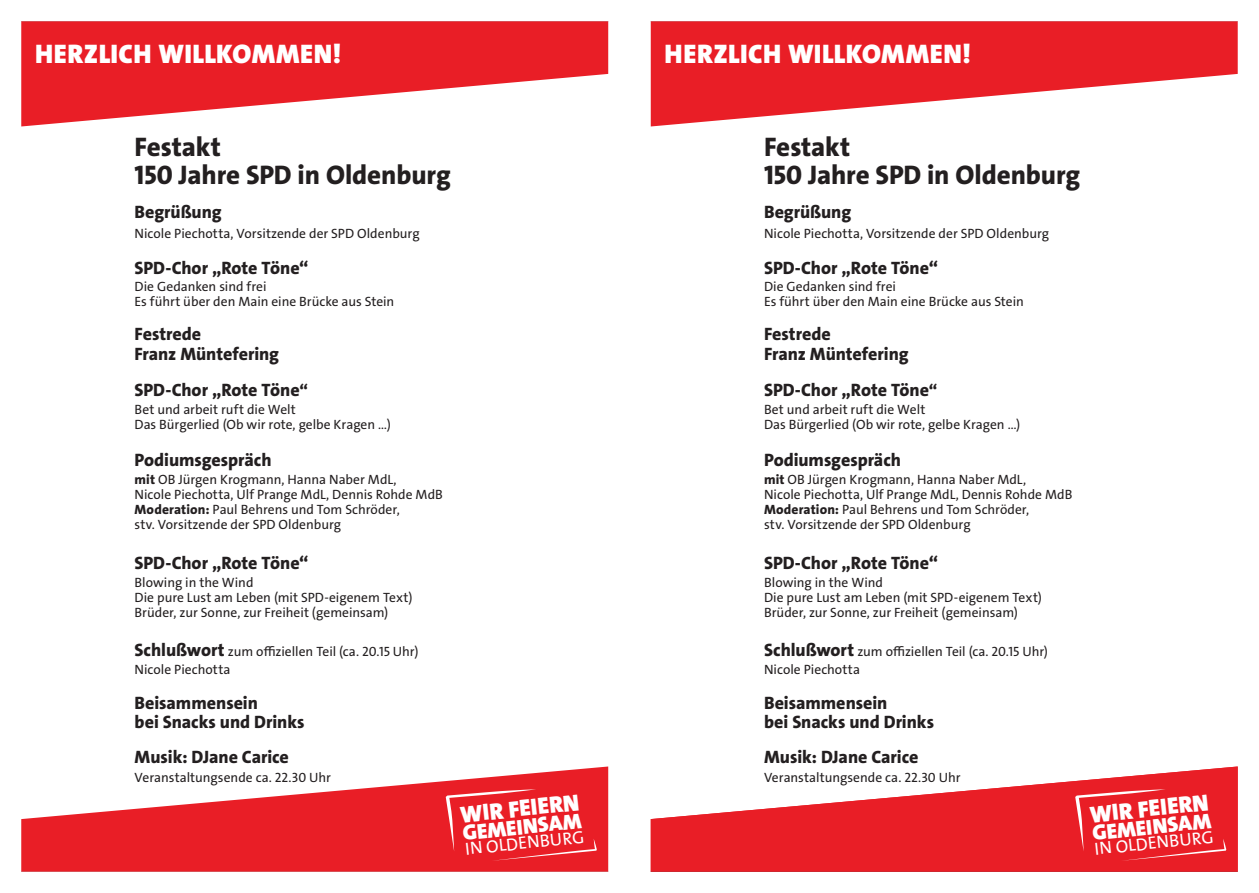
<style>
.page{position:relative;width:1259px;height:893px;background:#fff}
.page>*{position:absolute;margin:0;border:0;box-sizing:border-box;transform-origin:0 0}
.t1{font:800 27px/28.5px "SPD The Sans";letter-spacing:-.005em;color:#231f20}
.t2{font:900 27px "SPD The Sans";letter-spacing:.015em;color:#fff}
.t3{font:900 23.55px "SPD The Sans";color:#fff}
.t4{font:900 21.6px "SPD The Sans";color:#fff}
.t5{font:800 18px/19.5px "SPD The Sans";letter-spacing:-.005em;color:#231f20}
.t6{font:17.7px "SPD The Sans";color:#fff}
.t7{font:13.5px/15px "SPD The Sans";color:#231f20}
.s1{font-size:16.5px}
.s2{font-weight:800}
.s3{font-weight:800;font-size:18px}
</style>
<div class="page">
<svg style="left:21px;top:766px;width:587px;height:106px;fill:#e91e26"></svg>
<svg style="left:21px;top:21px;width:587px;height:105px;fill:#e91e26"></svg>
<div style="left:446px;top:789px;width:151px;height:72px;background:#e91e26"></div>
<svg style="left:651px;top:766px;width:586px;height:106px;fill:#e91e26"></svg>
<svg style="left:651px;top:21px;width:586px;height:105px;fill:#e91e26"></svg>
<div style="left:1075px;top:789px;width:151px;height:72px;background:#e91e26"></div>
<h1 class="t2" style="left:35px;top:37px;width:308px">HERZLICH WILLKOMMEN!</h1>
<h1 class="t1" style="left:135px;top:133px;width:318px">Festakt<br>150 Jahre SPD in Oldenburg</h1>
<h3 class="t5" style="left:135px;top:203px;width:89px">Begrüßung</h3>
<p class="t7" style="left:135px;top:226px;width:287px">Nicole Piechotta, Vorsitzende der SPD Oldenburg</p>
<h3 class="t5" style="left:135px;top:258px;width:175px">SPD-Chor „Rote Töne“</h3>
<p class="t7" style="left:135px;top:279px;width:261px">Die Gedanken sind frei<br>Es führt über den Main eine Brücke aus Stein</p>
<h3 class="t5" style="left:135px;top:324px;width:146px">Festrede<br>Franz Müntefering</h3>
<h3 class="t5" style="left:135px;top:381px;width:175px">SPD-Chor „Rote Töne<span class="s1">“</span></h3>
<p class="t7" style="left:135px;top:402px;width:258px">Bet und arbeit ruft die Welt<br>Das Bürgerlied (Ob wir rote, gelbe Kragen …)</p>
<h3 class="t5" style="left:135px;top:450px;width:138px">Podiumsgespräch</h3>
<p class="t7" style="left:135px;top:472px;width:310px"><span class="s2">mit</span> OB Jürgen Krogmann, Hanna Naber MdL,<br>Nicole Piechotta, Ulf Prange MdL, Dennis Rohde MdB <span class="s2">Moderation:</span> Paul Behrens und Tom Schröder,<br>stv. Vorsitzende der SPD Oldenburg</p>
<h3 class="t5" style="left:135px;top:553px;width:175px">SPD-Chor „Rote Töne“</h3>
<p class="t7" style="left:135px;top:575px;width:279px">Blowing in the Wind<br>Die pure Lust am Leben (mit SPD-eigenem Text)<br>Brüder, zur Sonne, zur Freiheit (gemeinsam)</p>
<p class="t7" style="left:135px;top:643px;width:285px;line-height:18px"><span class="s3">Schlußwort</span> zum offiziellen Teil (ca. 20.15 Uhr)<br>Nicole Piechotta</p>
<h3 class="t5" style="left:135px;top:693px;width:171px">Beisammensein<br>bei Snacks und Drinks</h3>
<h3 class="t5" style="left:135px;top:747px;width:156px">Musik: DJane Carice</h3>
<p class="t7" style="left:135px;top:770px;width:198px">Veranstaltungsende ca. 22.30 Uhr</p>
<h2 class="t3" style="left:459px;top:800px;width:121px;rotate:-6deg">WIR FEIERN</h2>
<h3 class="t4" style="left:461px;top:819px;width:121px;rotate:-6deg">GEMEINSAM</h3>
<h3 class="t6" style="left:464px;top:838px;width:121px;rotate:-6deg">IN OLDENBURG</h3>
<h1 class="t2" style="left:664px;top:37px;width:308px">HERZLICH WILLKOMMEN!</h1>
<h1 class="t1" style="left:764px;top:133px;width:318px">Festakt<br>150 Jahre SPD in Oldenburg</h1>
<h3 class="t5" style="left:764px;top:203px;width:89px">Begrüßung</h3>
<p class="t7" style="left:764px;top:226px;width:287px">Nicole Piechotta, Vorsitzende der SPD Oldenburg</p>
<h3 class="t5" style="left:764px;top:258px;width:175px">SPD-Chor „Rote Töne“</h3>
<p class="t7" style="left:764px;top:279px;width:261px">Die Gedanken sind frei<br>Es führt über den Main eine Brücke aus Stein</p>
<h3 class="t5" style="left:764px;top:324px;width:146px">Festrede<br>Franz Müntefering</h3>
<h3 class="t5" style="left:764px;top:381px;width:175px">SPD-Chor „Rote Töne<span class="s1">“</span></h3>
<p class="t7" style="left:764px;top:402px;width:258px">Bet und arbeit ruft die Welt<br>Das Bürgerlied (Ob wir rote, gelbe Kragen …)</p>
<h3 class="t5" style="left:764px;top:450px;width:138px">Podiumsgespräch</h3>
<p class="t7" style="left:764px;top:472px;width:310px"><span class="s2">mit</span> OB Jürgen Krogmann, Hanna Naber MdL,<br>Nicole Piechotta, Ulf Prange MdL, Dennis Rohde MdB <span class="s2">Moderation:</span> Paul Behrens und Tom Schröder,<br>stv. Vorsitzende der SPD Oldenburg</p>
<h3 class="t5" style="left:764px;top:553px;width:175px">SPD-Chor „Rote Töne“</h3>
<p class="t7" style="left:764px;top:575px;width:279px">Blowing in the Wind<br>Die pure Lust am Leben (mit SPD-eigenem Text)<br>Brüder, zur Sonne, zur Freiheit (gemeinsam)</p>
<p class="t7" style="left:764px;top:643px;width:285px;line-height:18px"><span class="s3">Schlußwort</span> zum offiziellen Teil (ca. 20.15 Uhr)<br>Nicole Piechotta</p>
<h3 class="t5" style="left:764px;top:693px;width:171px">Beisammensein<br>bei Snacks und Drinks</h3>
<h3 class="t5" style="left:764px;top:747px;width:156px">Musik: DJane Carice</h3>
<p class="t7" style="left:764px;top:770px;width:198px">Veranstaltungsende ca. 22.30 Uhr</p>
<h2 class="t3" style="left:1088px;top:800px;width:121px;rotate:-6deg">WIR FEIERN</h2>
<h3 class="t4" style="left:1090px;top:819px;width:121px;rotate:-6deg">GEMEINSAM</h3>
<h3 class="t6" style="left:1093px;top:838px;width:121px;rotate:-6deg">IN OLDENBURG</h3>
</div>
